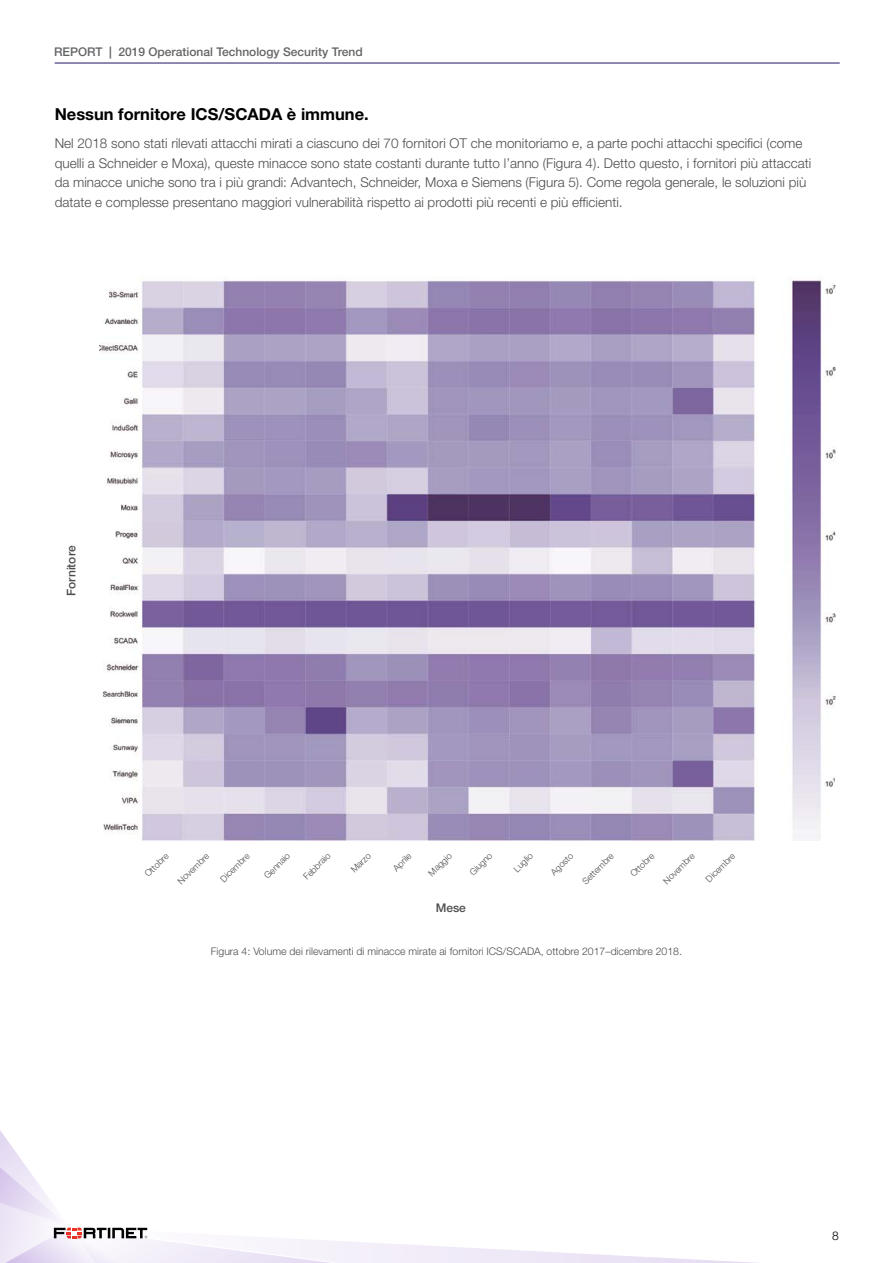
<style>
.page{position:relative;width:893px;height:1263px;background:#fff}
.page>*{position:absolute;margin:0;border:0;box-sizing:border-box;transform-origin:0 0}
.t1{font:700 16.5px "Helvetica Neue LT Pro";color:#000}
.t2{font:300 13.5px/19.5px "Helvetica Neue LT Pro";color:#4d4d4f}
.t3{font:500 12px "Helvetica Neue LT Pro";color:#636466}
.t4{font:500 12px "Helvetica Neue LT Pro";color:#4d4d4f}
.t5{font:300 12px "Helvetica Neue LT Pro";color:#000}
.t6{font:300 10.5px "Helvetica Neue LT Pro";color:#4d4d4f}
.t7{font:300 9px "Helvetica Neue LT Pro";color:#4d4d4f}
.s1{font-weight:700}
</style>
<div class="page">
<hr style="left:55px;top:63px;width:785px;height:1px;background:#21145f">
<svg style="left:0;top:1130px;width:757px;height:133px"></svg>
<img style="left:100px;top:280px;width:736px;height:561px">
<p class="t3" style="left:54px;top:44px;width:310px">REPORT <span class="s1">|</span> 2019 Operational Technology Security Trend</p>
<p class="t1" style="left:55px;top:104px;width:316px">Nessun fornitore ICS/SCADA è immune.</p>
<p class="t2" style="left:55px;top:133px;width:758px">Nel 2018 sono stati rilevati attacchi mirati a ciascuno dei 70 fornitori OT che monitoriamo e, a parte pochi attacchi specifici (come quelli a Schneider e Moxa), queste minacce sono state costanti durante tutto l’anno (Figura 4). Detto questo, i fornitori più attaccati da minacce uniche sono tra i più grandi: Advantech, Schneider, Moxa e Siemens (Figura 5). Come regola generale, le soluzioni più datate e complesse presentano maggiori vulnerabilità rispetto ai prodotti più recenti e più efficienti.</p>
<p class="t4" style="left:64px;top:596px;width:52px;rotate:-90deg">Fornitore</p>
<p class="t7" style="left:142px;top:871px;width:31px;rotate:-45deg">Ottobre</p>
<p class="t7" style="left:467px;top:870px;width:30px;rotate:-45deg">Giugno</p>
<p class="t7" style="left:628px;top:871px;width:31px;rotate:-45deg">Ottobre</p>
<p class="t7" style="left:175px;top:879px;width:42px;rotate:-45deg">Novembre</p>
<p class="t7" style="left:661px;top:879px;width:42px;rotate:-45deg">Novembre</p>
<p class="t7" style="left:218px;top:876px;width:39px;rotate:-45deg">Dicembre</p>
<p class="t7" style="left:703px;top:876px;width:39px;rotate:-45deg">Dicembre</p>
<p class="t7" style="left:391px;top:865px;width:23px;rotate:-45deg">Aprile</p>
<p class="t7" style="left:548px;top:870px;width:29px;rotate:-45deg">Agosto</p>
<p class="t7" style="left:262px;top:873px;width:34px;rotate:-45deg">Gennaio</p>
<p class="t7" style="left:426px;top:870px;width:30px;rotate:-45deg">Maggio</p>
<p class="t7" style="left:580px;top:879px;width:42px;rotate:-45deg">Settembre</p>
<p class="t7" style="left:348px;top:867px;width:26px;rotate:-45deg">Marzo</p>
<p class="t7" style="left:511px;top:866px;width:25px;rotate:-45deg">Luglio</p>
<p class="t7" style="left:301px;top:874px;width:36px;rotate:-45deg">Febbraio</p>
<p class="t4" style="left:436px;top:901px;width:32px">Mese</p>
<p class="t6" style="left:211px;top:945px;width:473px">Figura 4: Volume dei rilevamenti di minacce mirate ai fornitori ICS/SCADA, ottobre 2017–dicembre 2018.</p>
<p class="t5" style="left:832px;top:1229px;width:8px">8</p>
</div>
